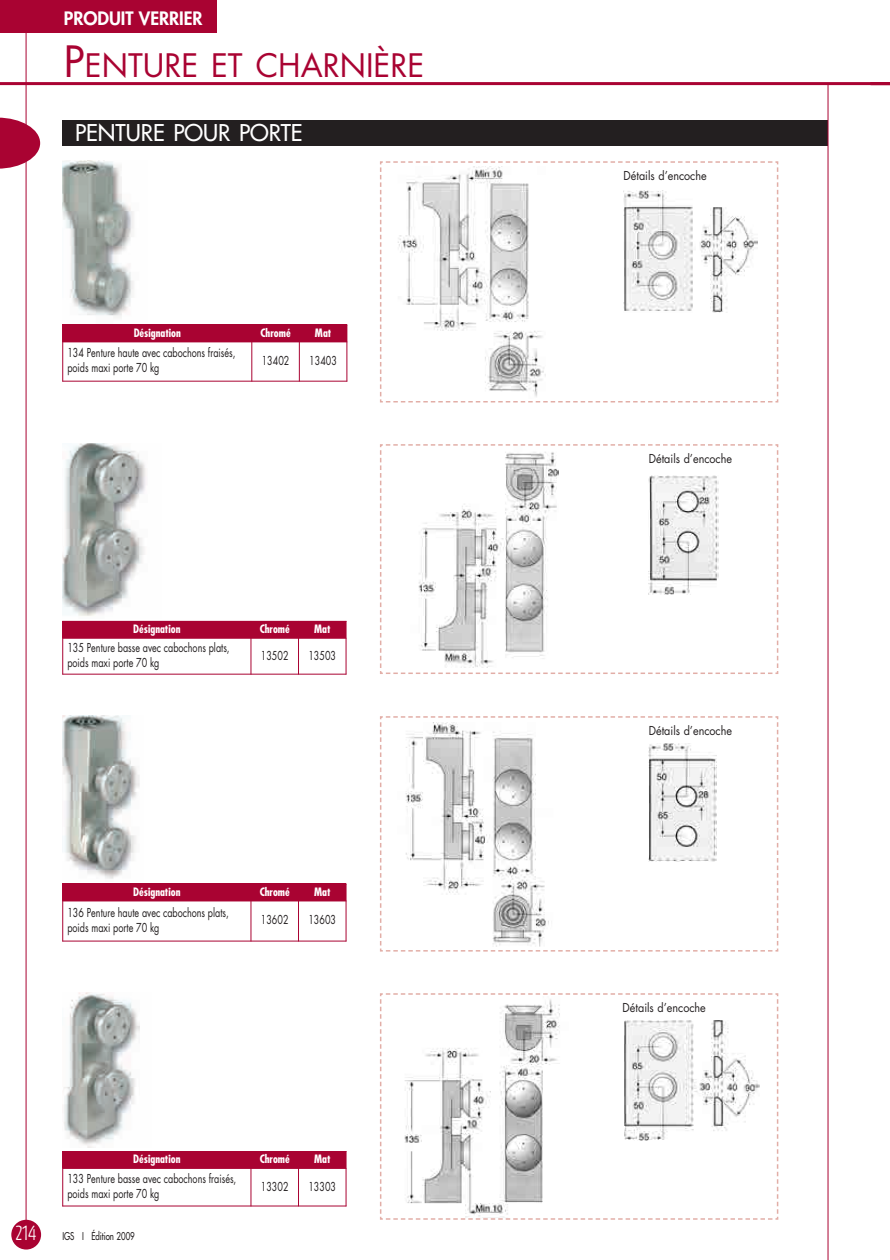
<style>
.page{position:relative;width:890px;height:1260px;background:#fff}
.page>*{position:absolute;margin:0;border:0;box-sizing:border-box;transform-origin:0 0}
.t1{font:31.5px "Futura";color:#a90332}
.t2{font:22.5px "Futura";color:#fff}
.t3{font:800 18px "Futura";color:#fff}
.t4{font:condensed 18px "Kolo LP";color:#fff;scale:.9 1}
.t5{font:12px/15px "Futura";color:#231f20;scale:.75 1}
.t6{font:12px "Futura";color:#231f20;scale:.9 1}
.t7{font:700 condensed 11.25px "Futura";color:#fff}
.t8{font:10.5px "Futura";color:#231f20;scale:.75 1}
.s1{font-size:42px}
</style>
<div class="page">
<img style="left:62px;top:715px;width:78px;height:164px">
<img style="left:62px;top:443px;width:84px;height:173px">
<img style="left:62px;top:160px;width:72px;height:157px">
<div style="left:62px;top:120px;width:766px;height:26px;background:#231f20"></div>
<div style="left:62px;top:325px;width:190px;height:17px;background:#a90332"></div>
<div style="left:252px;top:325px;width:47px;height:17px;background:#a90332"></div>
<div style="left:299px;top:325px;width:48px;height:17px;background:#a90332"></div>
<hr style="left:62px;top:325px;width:1px;height:57px;background:#a90332">
<hr style="left:251px;top:325px;width:1px;height:57px;background:#a90332">
<hr style="left:299px;top:325px;width:1px;height:57px;background:#a90332">
<hr style="left:346px;top:325px;width:1px;height:57px;background:#a90332">
<hr style="left:62px;top:342px;width:285px;height:1px;background:#a90332">
<hr style="left:62px;top:381px;width:285px;height:1px;background:#a90332">
<svg style="left:380px;top:161px;width:399px;height:242px"></svg>
<div style="left:623px;top:188px;width:135px;height:127px;background:#fff"></div>
<img style="left:624px;top:190px;width:133px;height:122px">
<div style="left:62px;top:621px;width:189px;height:17px;background:#a90332"></div>
<div style="left:251px;top:621px;width:47px;height:17px;background:#a90332"></div>
<div style="left:298px;top:621px;width:48px;height:17px;background:#a90332"></div>
<hr style="left:62px;top:621px;width:1px;height:54px;background:#a90332">
<hr style="left:250px;top:621px;width:1px;height:54px;background:#a90332">
<hr style="left:298px;top:621px;width:1px;height:54px;background:#a90332">
<hr style="left:346px;top:621px;width:1px;height:54px;background:#a90332">
<hr style="left:62px;top:638px;width:284px;height:1px;background:#a90332">
<hr style="left:62px;top:674px;width:284px;height:1px;background:#a90332">
<svg style="left:380px;top:444px;width:399px;height:230px"></svg>
<div style="left:648px;top:471px;width:82px;height:126px;background:#fff"></div>
<img style="left:648px;top:475px;width:70px;height:119px">
<div style="left:62px;top:884px;width:189px;height:17px;background:#a90332"></div>
<div style="left:251px;top:884px;width:47px;height:17px;background:#a90332"></div>
<div style="left:298px;top:884px;width:48px;height:17px;background:#a90332"></div>
<hr style="left:62px;top:884px;width:1px;height:57px;background:#a90332">
<hr style="left:250px;top:884px;width:1px;height:57px;background:#a90332">
<hr style="left:298px;top:884px;width:1px;height:57px;background:#a90332">
<hr style="left:346px;top:884px;width:1px;height:57px;background:#a90332">
<hr style="left:62px;top:901px;width:284px;height:1px;background:#a90332">
<hr style="left:62px;top:941px;width:284px;height:1px;background:#a90332">
<svg style="left:380px;top:716px;width:399px;height:236px"></svg>
<div style="left:648px;top:743px;width:74px;height:119px;background:#fff"></div>
<img style="left:648px;top:743px;width:68px;height:118px">
<img style="left:64px;top:992px;width:76px;height:155px">
<div style="left:62px;top:1151px;width:189px;height:17px;background:#a90332"></div>
<div style="left:251px;top:1151px;width:47px;height:17px;background:#a90332"></div>
<div style="left:298px;top:1151px;width:48px;height:17px;background:#a90332"></div>
<hr style="left:62px;top:1151px;width:1px;height:55px;background:#a90332">
<hr style="left:250px;top:1151px;width:1px;height:55px;background:#a90332">
<hr style="left:298px;top:1151px;width:1px;height:55px;background:#a90332">
<hr style="left:346px;top:1151px;width:1px;height:55px;background:#a90332">
<hr style="left:62px;top:1168px;width:284px;height:1px;background:#a90332">
<hr style="left:62px;top:1206px;width:284px;height:1px;background:#a90332">
<svg style="left:380px;top:993px;width:399px;height:227px"></svg>
<div style="left:622px;top:1020px;width:137px;height:124px;background:#fff"></div>
<img style="left:624px;top:1020px;width:135px;height:120px">
<hr style="left:26px;top:32px;width:1px;height:1193px;background:#a90332">
<hr style="left:0;top:82px;width:890px;height:3px;background:#a90332">
<hr style="left:827px;top:84px;width:1px;height:1176px;background:#a90332">
<div style="left:0;top:0;width:217px;height:33px;background:#a90332"></div>
<svg style="left:0;top:118px;width:40px;height:51px"></svg>
<div style="left:11px;top:1220px;width:30px;height:30px;background:#a90332;border-radius:50%"></div>
<h3 class="t3" style="left:64px;top:7px;width:140px">PRODUIT VERRIER</h3>
<h1 class="t1" style="left:64px;top:46px;width:362px"><span class="s1">P</span>ENTURE ET CHARNIÈRE</h1>
<h2 class="t2" style="left:75px;top:118px;width:229px">PENTURE POUR PORTE</h2>
<p class="t7" style="left:134px;top:326px;width:49px">Désignation</p>
<p class="t7" style="left:260px;top:326px;width:32px">Chromé</p>
<p class="t7" style="left:315px;top:326px;width:18px">Mat</p>
<p class="t5" style="left:67px;top:346px;width:226px">134 Penture haute avec cabochons fraisés, poids maxi porte 70 kg</p>
<p class="t5" style="left:262px;top:353px;width:38px">13402</p>
<p class="t5" style="left:309px;top:353px;width:38px">13403</p>
<p class="t7" style="left:133px;top:622px;width:49px">Désignation</p>
<p class="t7" style="left:260px;top:622px;width:32px">Chromé</p>
<p class="t7" style="left:314px;top:622px;width:18px">Mat</p>
<p class="t5" style="left:67px;top:640px;width:218px">135 Penture basse avec cabochons plats, poids maxi porte 70 kg</p>
<p class="t5" style="left:261px;top:648px;width:38px">13502</p>
<p class="t5" style="left:308px;top:648px;width:38px">13503</p>
<p class="t7" style="left:133px;top:885px;width:49px">Désignation</p>
<p class="t7" style="left:260px;top:885px;width:32px">Chromé</p>
<p class="t7" style="left:314px;top:885px;width:18px">Mat</p>
<p class="t5" style="left:67px;top:905px;width:217px">136 Penture haute avec cabochons plats, poids maxi porte 70 kg</p>
<p class="t5" style="left:261px;top:913px;width:38px">13602</p>
<p class="t5" style="left:308px;top:913px;width:38px">13603</p>
<h3 class="t4" style="left:15px;top:1224px;width:25px">214</h3>
<p class="t7" style="left:133px;top:1152px;width:49px">Désignation</p>
<p class="t7" style="left:260px;top:1152px;width:32px">Chromé</p>
<p class="t7" style="left:314px;top:1152px;width:18px">Mat</p>
<p class="t5" style="left:67px;top:1171px;width:227px">133 Penture basse avec cabochons fraisés, poids maxi porte 70 kg</p>
<p class="t5" style="left:261px;top:1179px;width:38px">13302</p>
<p class="t5" style="left:308px;top:1179px;width:38px">13303</p>
<p class="t8" style="left:62px;top:1230px;width:98px">IGS I Édition 2009</p>
<p class="t6" style="left:623px;top:168px;width:94px">Détails d’encoche</p>
<p class="t6" style="left:649px;top:451px;width:94px">Détails d’encoche</p>
<p class="t6" style="left:649px;top:723px;width:94px">Détails d’encoche</p>
<p class="t6" style="left:622px;top:1000px;width:94px">Détails d’encoche</p>
</div>
